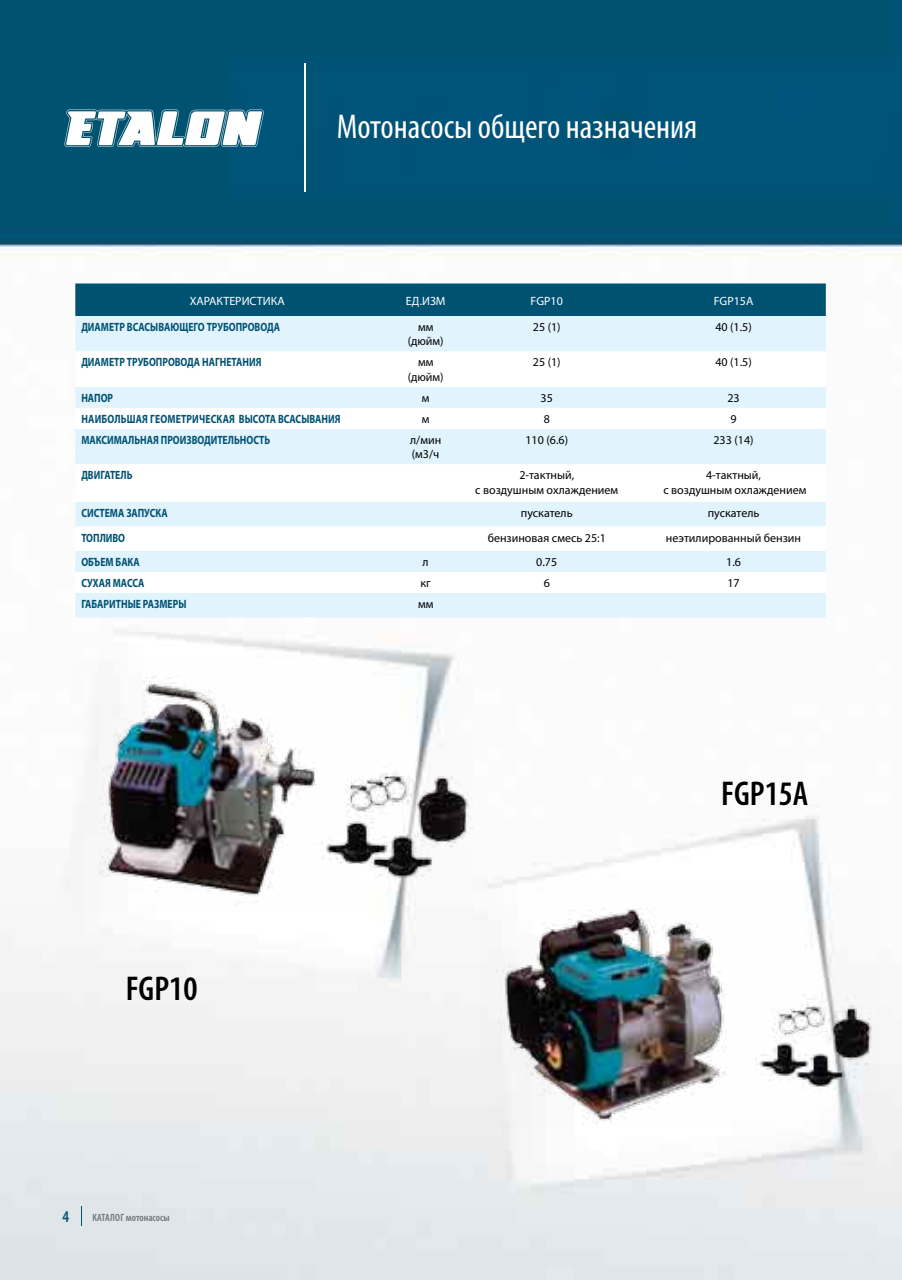
<style>
.page{position:relative;width:902px;height:1280px;background:#fff}
.page>*{position:absolute;margin:0;border:0;box-sizing:border-box;transform-origin:0 0}
.t1{font:condensed 34.5px "Myriad Pro";color:#fff}
.t2{font:600 condensed 34.5px "Myriad Pro";color:#000}
.t3{font:12px/14.4px "Myriad Pro";color:#000;text-align:center}
.t4{font:700 12px "Myriad Pro";color:#005273;scale:.8 1}
.t5{font:12px "Myriad Pro";color:#fff}
.t6{font:600 condensed 10.5px "Myriad Pro";color:#6a757c}
</style>
<div class="page">
<img style="left:0;top:0;width:901px;height:1280px">
<svg style="left:64px;top:110px;width:200px;height:37px"></svg>
<hr style="left:304px;top:63px;width:2px;height:129px;background:#fff">
<svg style="left:81px;top:1206px;width:1px;height:20px"></svg>
<div style="left:75px;top:283px;width:750px;height:33px;background:#005273"></div>
<div style="left:75px;top:316px;width:750px;height:301px;background:#e1f3fd"></div>
<svg style="left:75px;top:351px;width:750px;height:200px"></svg>
<svg style="left:75px;top:572px;width:750px;height:21px"></svg>
<img style="left:71px;top:661px;width:401px;height:250px">
<img style="left:482px;top:879px;width:395px;height:248px">
<svg style="left:63px;top:1211px;width:6px;height:11px"></svg>
<h1 class="t1" style="left:337px;top:105px;width:362px">Мотонасосы общего назначения</h1>
<p class="t5" style="left:190px;top:293px;width:97px">ХАРАКТЕРИСТИКА</p>
<p class="t5" style="left:405px;top:293px;width:41px">ЕД.ИЗМ</p>
<p class="t5" style="left:530px;top:293px;width:34px">FGP10</p>
<p class="t5" style="left:713px;top:293px;width:41px">FGP15A</p>
<p class="t4" style="left:81px;top:319px;width:250px">ДИАМЕТР ВСАСЫВАЮЩЕГО ТРУБОПРОВОДА</p>
<p class="t3" style="left:407px;top:320px;width:37px">мм (дюйм)</p>
<p class="t3" style="left:533px;top:320px;width:29px">25 (1)</p>
<p class="t3" style="left:715px;top:320px;width:38px">40 (1.5)</p>
<p class="t4" style="left:81px;top:355px;width:226px">ДИАМЕТР ТРУБОПРОВОДА НАГНЕТАНИЯ</p>
<p class="t3" style="left:407px;top:355px;width:37px">мм (дюйм)</p>
<p class="t3" style="left:533px;top:355px;width:29px">25 (1)</p>
<p class="t3" style="left:715px;top:355px;width:38px">40 (1.5)</p>
<p class="t4" style="left:81px;top:390px;width:41px">НАПОР</p>
<p class="t3" style="left:422px;top:390px;width:9px">м</p>
<p class="t3" style="left:540px;top:390px;width:14px">35</p>
<p class="t3" style="left:727px;top:390px;width:14px">23</p>
<p class="t4" style="left:81px;top:411px;width:18px">Наибо</p>
<p class="t4" style="left:114px;top:411px;width:54px">льшая геометри</p>
<p class="t4" style="left:199px;top:411px;width:178px">чес кая ВЫСОТА ВСАСЫВАНИЯ</p>
<p class="t3" style="left:422px;top:411px;width:9px">м</p>
<p class="t3" style="left:543px;top:411px;width:8px">8</p>
<p class="t3" style="left:730px;top:411px;width:8px">9</p>
<p class="t4" style="left:81px;top:432px;width:236px">МАКСИМАЛЬНАЯ ПРОИЗВОДИТЕЛЬНОСТЬ</p>
<p class="t3" style="left:410px;top:432px;width:33px;text-align:left">л/мин (м3/ч</p>
<p class="t3" style="left:525px;top:432px;width:44px">110 (6.6)</p>
<p class="t3" style="left:713px;top:432px;width:42px">233 (14)</p>
<p class="t4" style="left:81px;top:467px;width:58px">ДВИГАТЕЛЬ</p>
<p class="t3" style="left:475px;top:468px;width:144px">2-тактный,<br>с воздушным охлаждением</p>
<p class="t3" style="left:663px;top:468px;width:144px">4-тактный,<br>с воздушным охлаждением</p>
<p class="t4" style="left:81px;top:505px;width:109px">СИСТЕМА ЗАПУСКА</p>
<p class="t3" style="left:521px;top:506px;width:53px">пускатель</p>
<p class="t3" style="left:707px;top:506px;width:53px">пускатель</p>
<p class="t4" style="left:81px;top:530px;width:56px">ТОПЛИВО</p>
<p class="t3" style="left:487px;top:530px;width:120px">бензиновая смесь 25:1</p>
<p class="t3" style="left:666px;top:530px;width:137px">неэтилированный бензин</p>
<p class="t4" style="left:81px;top:554px;width:75px">ОБЪЕМ БАКА</p>
<p class="t3" style="left:422px;top:555px;width:8px">л</p>
<p class="t3" style="left:536px;top:555px;width:22px">0.75</p>
<p class="t3" style="left:726px;top:555px;width:16px">1.6</p>
<p class="t4" style="left:81px;top:575px;width:81px">СУХАЯ МАССА</p>
<p class="t3" style="left:420px;top:576px;width:12px">кг</p>
<p class="t3" style="left:543px;top:576px;width:8px">6</p>
<p class="t3" style="left:727px;top:576px;width:14px">17</p>
<p class="t4" style="left:81px;top:596px;width:133px">ГАБАРИТНЫЕ РАЗМЕРЫ</p>
<p class="t3" style="left:418px;top:597px;width:17px">мм</p>
<h1 class="t2" style="left:126px;top:967px;width:73px">FGP10</h1>
<p class="t6" style="left:92px;top:1211px;width:79px">каталог мотонасосы</p>
<h1 class="t2" style="left:721px;top:772px;width:89px">FGP15A</h1>
</div>
